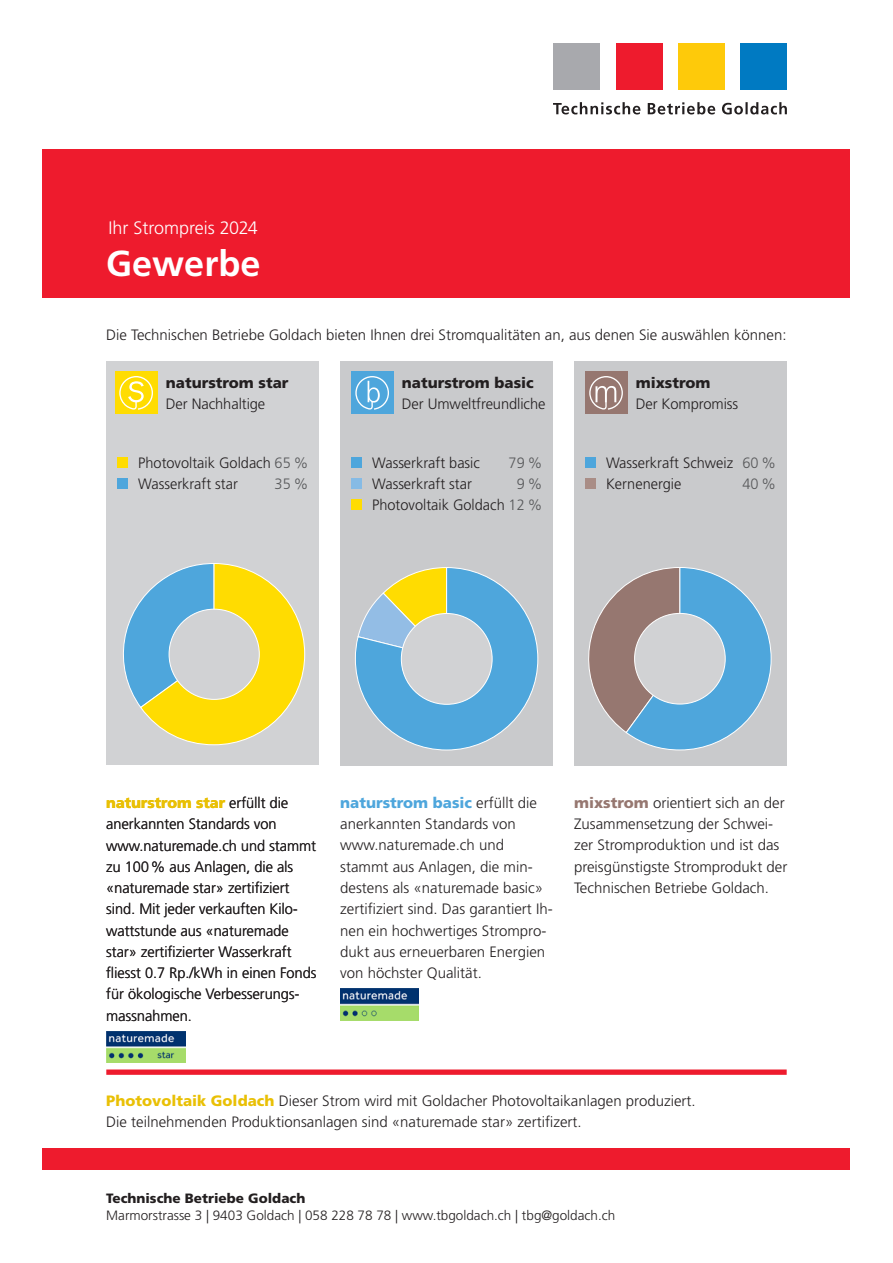
<style>
.page{position:relative;width:893px;height:1263px;background:#fff}
.page>*{position:absolute;margin:0;border:0;box-sizing:border-box;transform-origin:0 0}
.t1{font:700 36px "Frutiger LT Std";color:#fff}
.t2{font:300 18px "Frutiger LT Std";color:#fff}
.t3{font:300 15px/21.3px "Frutiger LT Std";color:#231f20}
.t4{font:900 15px "Frutiger LT Std";color:#231f20}
.t5{font:300 15px "Frutiger LT Std";color:#57585a}
.t6{font:300 13.5px "Frutiger LT Std";color:#231f20}
.t7{font:900 13.5px "Frutiger LT Std";color:#231f20}
.s1{color:#57585a}
.s2{font-weight:900;color:#e9c005}
.s3{font-weight:900;color:#4ea6dc}
.s4{font-weight:900;color:#967770}
</style>
<div class="page">
<div style="left:43px;top:1148px;width:807px;height:21px;background:#ee1b2d"></div>
<div style="left:616px;top:43px;width:46px;height:47px;background:#ee1b2d"></div>
<div style="left:678px;top:43px;width:47px;height:47px;background:#feca0a"></div>
<div style="left:740px;top:43px;width:47px;height:47px;background:#007ac2"></div>
<div style="left:553px;top:43px;width:47px;height:47px;background:#a8a9ad"></div>
<svg style="left:553px;top:102px;width:234px;height:12px"></svg>
<div style="left:43px;top:149px;width:807px;height:149px;background:#ee1b2d"></div>
<div style="left:106px;top:1069px;width:681px;height:6px;background:#ee1b2d"></div>
<div style="left:574px;top:361px;width:213px;height:404px;background:#c9cacc"></div>
<div style="left:585px;top:457px;width:10px;height:11px;background:#4ea6dc"></div>
<div style="left:585px;top:478px;width:10px;height:11px;background:#a98d86"></div>
<div style="left:340px;top:361px;width:213px;height:404px;background:#c9cacc"></div>
<div style="left:351px;top:457px;width:11px;height:11px;background:#4ea6dc"></div>
<div style="left:351px;top:478px;width:11px;height:11px;background:#86bbe5"></div>
<div style="left:351px;top:500px;width:11px;height:10px;background:#ffdc01"></div>
<div style="left:106px;top:361px;width:213px;height:404px;background:#d1d2d4"></div>
<div style="left:117px;top:457px;width:11px;height:11px;background:#ffdc01"></div>
<div style="left:117px;top:478px;width:11px;height:11px;background:#4ea6dc"></div>
<svg style="left:355px;top:567px;width:184px;height:184px"></svg>
<div style="left:401px;top:613px;width:91px;height:91px;background:#d1d2d4;border-radius:50%"></div>
<svg style="left:123px;top:563px;width:182px;height:182px"></svg>
<div style="left:169px;top:609px;width:90px;height:90px;background:#d1d2d4;border-radius:50%"></div>
<svg style="left:588px;top:567px;width:184px;height:184px"></svg>
<div style="left:635px;top:613px;width:90px;height:91px;background:#d1d2d4;border-radius:50%"></div>
<div style="left:351px;top:372px;width:42px;height:42px;background:#4ea6dc"></div>
<svg style="left:355px;top:376px;width:34px;height:34px"></svg>
<div style="left:585px;top:372px;width:42px;height:42px;background:#967770"></div>
<svg style="left:589px;top:376px;width:34px;height:34px"></svg>
<div style="left:115px;top:372px;width:42px;height:42px;background:#ffdc01"></div>
<svg style="left:119px;top:376px;width:34px;height:34px"></svg>
<img style="left:106px;top:1031px;width:79px;height:32px">
<img style="left:340px;top:989px;width:79px;height:31px">
<p class="t2" style="left:108px;top:217px;width:151px">Ihr Strompreis 2024</p>
<h1 class="t1" style="left:106px;top:243px;width:156px">Gewerbe</h1>
<p class="t3" style="left:106px;top:325px;width:682px">Die Technischen Betriebe Goldach bieten Ihnen drei Stromqualitäten an, aus denen Sie auswählen können:</p>
<p class="t4" style="left:166px;top:374px;width:124px">naturstrom star</p>
<p class="t3" style="left:166px;top:394px;width:101px">Der Nachhaltige</p>
<p class="t4" style="left:402px;top:373px;width:133px">naturstrom basic</p>
<p class="t3" style="left:402px;top:393px;width:145px">Der Umweltfreundliche</p>
<p class="t4" style="left:636px;top:374px;width:76px">mixstrom</p>
<p class="t3" style="left:636px;top:394px;width:104px">Der Kompromiss</p>
<p class="t3" style="left:138px;top:452px;width:172px">Photovoltaik Goldach <span class="s1">65 %<br></span>Wasserkraft star</p>
<p class="t5" style="left:275px;top:475px;width:35px">35%</p>
<p class="t3" style="left:372px;top:452px;width:109px">Wasserkraft basic</p>
<p class="t5" style="left:509px;top:454px;width:35px">79%</p>
<p class="t3" style="left:372px;top:473px;width:101px">Wasserkraft star</p>
<p class="t3" style="left:372px;top:473px;width:172px;text-align:right"><span class="s1">9%<br></span>Photovoltaik Goldach <span class="s1">12 %</span></p>
<p class="t3" style="left:606px;top:452px;width:172px">Wasserkraft Schweiz <span class="s1">60 %<br></span>Kernenergie</p>
<p class="t5" style="left:742px;top:475px;width:35px">40%</p>
<p class="t3" style="left:106px;top:792px;width:212px"><span class="s2">naturstrom star</span> erfüllt die anerkannten Standards von www.naturemade.ch und stammt zu 100% aus Anlagen, die als «naturemade star» zertifiziert sind. Mit jeder verkauften Kilo&shy;wattstunde aus «naturemade star» zertifizierter Wasserkraft fliesst 0.7 Rp./kWh in einen Fonds für ökologische Verbesserungs&shy;massnahmen.</p>
<p class="t3" style="left:340px;top:792px;width:214px"><span class="s3">naturstrom basic</span> erfüllt die anerkannten Standards von www.naturemade.ch und stammt aus Anlagen, die min&shy;destens als «naturemade basic» zertifiziert sind. Das garantiert Ih&shy;nen ein hochwertiges Strompro&shy;dukt aus erneuerbaren Energien von höchster Qualität.</p>
<p class="t3" style="left:574px;top:792px;width:215px"><span class="s4">mixstrom</span> orientiert sich an der<br>Zusammensetzung der Schwei&shy;zer Stromproduktion und ist das preisgünstigste Stromprodukt der<br>Technischen Betriebe Goldach.</p>
<p class="t3" style="left:106px;top:1090px;width:591px"><span class="s2">Photovoltaik Goldach</span> Dieser Strom wird mit Goldacher Photovoltaikanlagen produziert.<br>Die teilnehmenden Produktionsanlagen sind «naturemade star» zertifizert.</p>
<p class="t7" style="left:106px;top:1190px;width:201px">Technische Betriebe Goldach</p>
<p class="t6" style="left:106px;top:1208px;width:510px">Marmorstrasse 3 | 9403 Goldach | 058 228 78 78 | www.tbgoldach.ch | tbg@goldach.ch</p>
</div>
